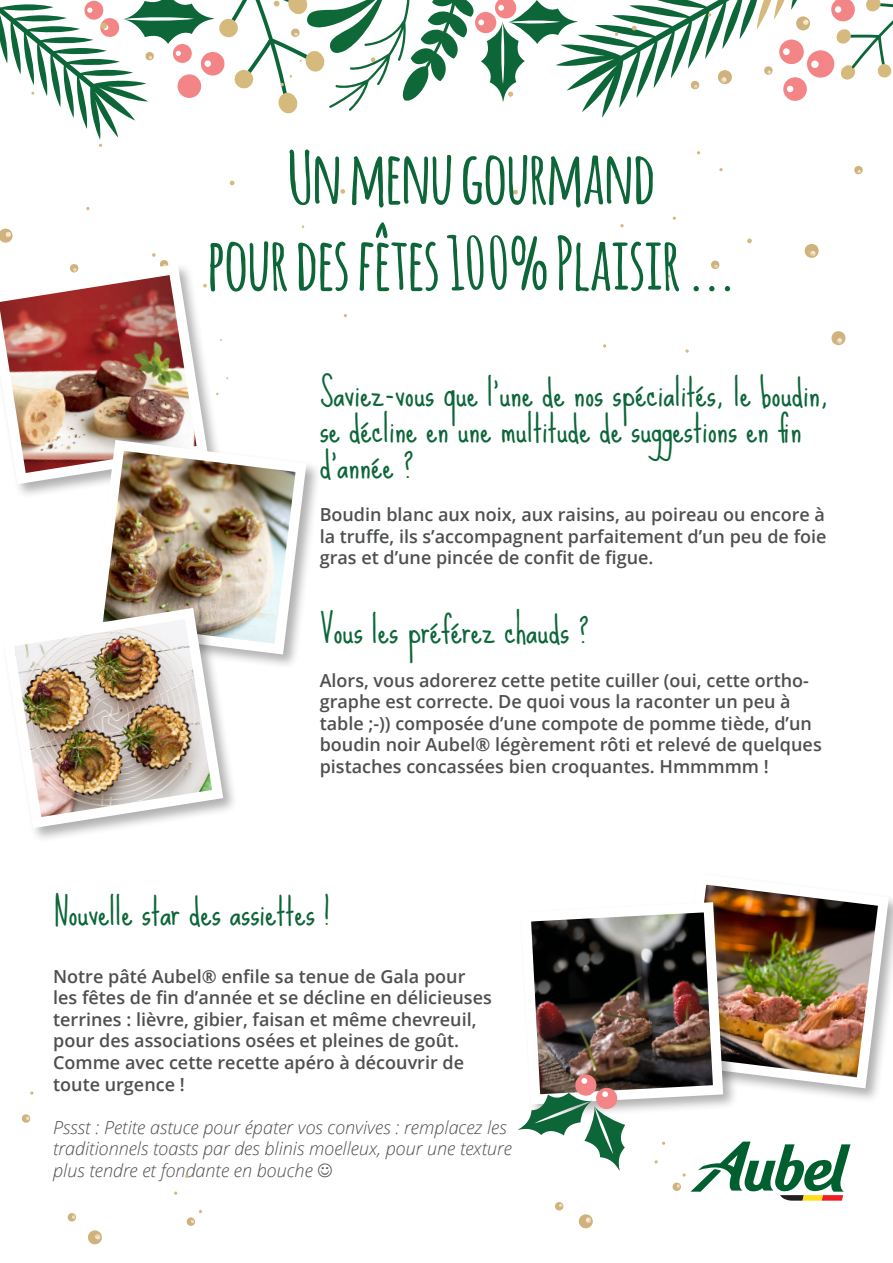
<style>
.page{position:relative;width:893px;height:1263px;background:#fff}
.page>*{position:absolute;margin:0;border:0;box-sizing:border-box;transform-origin:0 0}
.t1{font:700 72px "Amatic";color:#0c6638}
.t2{font:36px/36px "Sue Ellen Francisco";color:#0c6638}
.t3{font:600 18px/21.6px "Open Sans";color:#4e4f50}
.t4{font:italic 300 18px/21.6px "Open Sans";color:#4e4f50}
</style>
<div class="page">
<svg style="left:0;top:229px;width:13px;height:14px"></svg>
<svg style="left:831px;top:331px;width:15px;height:14px"></svg>
<svg style="left:711px;top:261px;width:9px;height:8px"></svg>
<svg style="left:854px;top:166px;width:9px;height:8px"></svg>
<svg style="left:513px;top:190px;width:5px;height:4px"></svg>
<svg style="left:340px;top:189px;width:5px;height:5px"></svg>
<svg style="left:747px;top:238px;width:5px;height:5px"></svg>
<svg style="left:230px;top:181px;width:4px;height:4px"></svg>
<svg style="left:603px;top:344px;width:3px;height:4px"></svg>
<svg style="left:685px;top:349px;width:4px;height:4px"></svg>
<svg style="left:620px;top:224px;width:4px;height:3px"></svg>
<svg style="left:615px;top:175px;width:3px;height:4px"></svg>
<svg style="left:804px;top:244px;width:15px;height:14px"></svg>
<svg style="left:719px;top:168px;width:4px;height:3px"></svg>
<svg style="left:152px;top:253px;width:4px;height:4px"></svg>
<svg style="left:0;top:0;width:893px;height:154px"></svg>
<img style="left:0;top:260px;width:213px;height:230px">
<div style="left:90px;top:438px;width:232px;height:232px;background:#231f20;opacity:.35"></div>
<img style="left:86px;top:434px;width:226px;height:226px">
<img style="left:704px;top:884px;width:189px;height:210px">
<div style="left:1px;top:606px;width:237px;height:237px;background:#231f20;opacity:.35"></div>
<img style="left:1px;top:602px;width:228px;height:232px">
<svg style="left:22px;top:1114px;width:8px;height:9px"></svg>
<svg style="left:30px;top:1091px;width:4px;height:4px"></svg>
<svg style="left:88px;top:1230px;width:14px;height:15px"></svg>
<svg style="left:68px;top:1213px;width:8px;height:9px"></svg>
<svg style="left:187px;top:1210px;width:15px;height:16px"></svg>
<img style="left:518px;top:897px;width:332px;height:332px">
<p class="t1" style="left:288px;top:126px;width:368px">Un menu gourmand</p>
<p class="t1" style="left:208px;top:212px;width:529px">pour des fêtes 100% Plaisir ...</p>
<p class="t2" style="left:320px;top:375px;width:511px">Saviez-vous que l’une de nos spécialités, le boudin,</p>
<p class="t2" style="left:320px;top:411px;width:484px">se décline en une multitude de suggestions en fin d’année ?</p>
<p class="t3" style="left:320px;top:503px;width:508px;text-align:justify">Boudin blanc aux noix, aux raisins, au poireau ou encore à la truffe, ils s’accompagnent parfaitement d’un peu de foie gras et d’une pincée de confit de figue.</p>
<p class="t2" style="left:320px;top:613px;width:271px">Vous les préférez chauds ?</p>
<p class="t3" style="left:320px;top:669px;width:504px">Alors, vous adorerez cette petite cuiller (oui, cette ortho&shy;graphe est correcte. De quoi vous la raconter un peu à table ;-)) composée d’une compote de pomme tiède, d’un boudin noir Aubel® légèrement rôti et relevé de quelques pistaches concassées bien croquantes. Hmmmmm !</p>
<p class="t2" style="left:53px;top:894px;width:278px">Nouvelle star des assiettes !</p>
<p class="t3" style="left:53px;top:965px;width:440px">Notre pâté Aubel® enfile sa tenue de Gala pour les fêtes de fin d’année et se décline en délicieuses terrines : lièvre, gibier, faisan et même chevreuil, pour des associations osées et pleines de goût.<br>Comme avec cette recette apéro à découvrir de toute urgence !</p>
<p class="t4" style="left:53px;top:1116px;width:460px">Pssst : Petite astuce pour épater vos convives : remplacez les traditionnels toasts par des blinis moelleux, pour une texture plus tendre et fondante en bouche</p>
</div>
